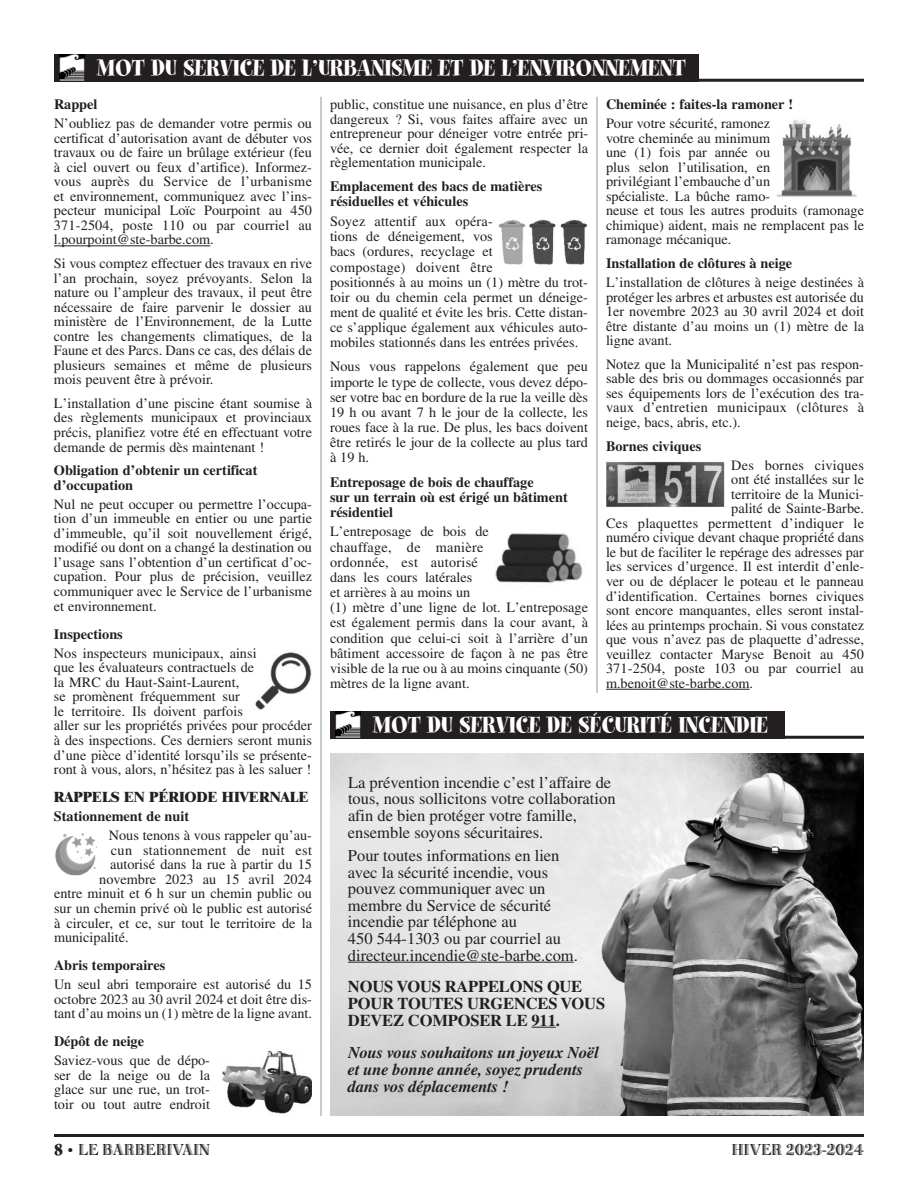
<style>
.page{position:relative;width:918px;height:1188px;background:#fff}
.page>*{position:absolute;margin:0;border:0;box-sizing:border-box;transform-origin:0 0}
.t1{font:25.5px "Spumoni LP";letter-spacing:.005em;color:#fff}
.t2{font:16.5px/16.6px "Times";color:#231f20}
.t3{font:italic 700 16.5px/16.6px "Times";letter-spacing:-.01em;color:#231f20}
.t4{font:700 16.5px/16.6px "Times";letter-spacing:-.01em;color:#231f20}
.t5{font:16.5px "Bertie Plain";color:#231f20}
.t6{font:14.25px/14.5px "Times";color:#231f20;text-align:justify}
.t7{font:700 14.25px/15.1px "Times";color:#231f20}
.t8{font:14.25px "Times";letter-spacing:.02em;color:#231f20}
.t9{font:800 14.25px "Times";color:#231f20}
.s1{font-family:"Spumoni LP";font-size:21px}
.s2{font-family:"Times";font-size:15px}
</style>
<div class="page">
<img style="left:330px;top:753px;width:534px;height:363px">
<hr style="left:54px;top:1134px;width:810px;height:3px;background:#231f20">
<div style="left:54px;top:54px;width:644px;height:28px;background:#231f20"></div>
<hr style="left:54px;top:79px;width:810px;height:3px;background:#231f20">
<img style="left:59px;top:55px;width:26px;height:26px">
<hr style="left:54px;top:245px;width:156px;height:1px;background:#231f20">
<hr style="left:606px;top:689px;width:144px;height:1px;background:#231f20">
<hr style="left:321px;top:97px;width:1px;height:1019px;background:#939598">
<hr style="left:597px;top:97px;width:1px;height:596px;background:#939598">
<img style="left:606px;top:461px;width:119px;height:46px">
<img style="left:222px;top:1051px;width:90px;height:63px">
<img style="left:495px;top:533px;width:88px;height:56px">
<img style="left:498px;top:219px;width:90px;height:46px">
<img style="left:776px;top:120px;width:81px;height:77px">
<img style="left:255px;top:652px;width:57px;height:58px">
<img style="left:55px;top:833px;width:42px;height:43px">
<div style="left:330px;top:711px;width:454px;height:28px;background:#231f20"></div>
<hr style="left:330px;top:736px;width:534px;height:3px;background:#231f20">
<img style="left:335px;top:712px;width:26px;height:26px">
<hr style="left:348px;top:962px;width:226px;height:1px;background:#231f20">
<svg style="left:532px;top:1027px;width:24px;height:1px"></svg>
<h1 class="t1" style="left:97px;top:59px;width:590px">MOT DU SERVICE DE L’URBANISME ET DE L’ENVIRONNEMENT</h1>
<p class="t7" style="left:54px;top:98px;width:45px">Rappel</p>
<p class="t6" style="left:54px;top:117px;width:260px">N’oubliez pas de demander votre permis ou certificat d’autorisation avant de débuter vos travaux ou de faire un brûlage extérieur (feu à ciel ouvert ou feux d’artifice). Informez&shy;vous auprès du Service de l’urbanisme et environnement, communiquez avec l’ins&shy;pecteur municipal Loïc Pourpoint au 450<br>371-2504, poste 110 ou par courriel au l.pourpoint@ste-barbe.com.</p>
<p class="t6" style="left:54px;top:257px;width:260px">Si vous comptez effectuer des travaux en rive l’an prochain, soyez prévoyants. Selon la nature ou l’ampleur des travaux, il peut être nécessaire de faire parvenir le dossier au ministère de l’Environnement, de la Lutte contre les changements climatiques, de la Faune et des Parcs. Dans ce cas, des délais de plusieurs semaines et même de plusieurs mois peuvent être à prévoir.</p>
<p class="t6" style="left:54px;top:397px;width:260px">L’installation d’une piscine étant soumise à des règlements municipaux et provinciaux précis, planifiez votre été en effectuant votre demande de permis dès maintenant !</p>
<p class="t7" style="left:54px;top:464px;width:205px;line-height:14.5px">Obligation d’obtenir un certificat d’occupation</p>
<p class="t6" style="left:54px;top:498px;width:260px">Nul ne peut occuper ou permettre l’occupa&shy;tion d’un immeuble en entier ou une partie d’immeuble, qu’il soit nouvellement érigé, modifié ou dont on a changé la destination ou l’usage sans l’obtention d’un certificat d’oc&shy;cupation. Pour plus de précision, veuillez communiquer avec le Service de l’urbanisme et environnement.</p>
<p class="t7" style="left:54px;top:628px;width:70px">Inspections</p>
<p class="t6" style="left:54px;top:647px;width:260px;text-align:left">Nos inspecteurs municipaux, ainsi<br>que les évaluateurs contractuels de<br>la MRC du Haut-Saint-Laurent,<br>se promènent fréquemment sur<br>le territoire. Ils doivent parfois<br>aller sur les propriétés privées pour procéder à des inspections. Ces derniers seront munis d’une pièce d’identité lorsqu’ils se présente&shy;ront à vous, alors, n’hésitez pas à les saluer !</p>
<p class="t9" style="left:54px;top:792px;width:256px">RAPPELS EN PÉRIODE HIVERNALE</p>
<p class="t7" style="left:54px;top:810px;width:137px">Stationnement de nuit</p>
<p class="t6" style="left:109px;top:830px;width:205px">Nous tenons à vous rappeler qu’au-</p>
<p class="t8" style="left:111px;top:845px;width:203px">cun stationnement de nuit est</p>
<p class="t6" style="left:110px;top:859px;width:203px">autorisé dans la rue à partir du 15</p>
<p class="t6" style="left:99px;top:873px;width:214px">novembre 2023 au 15 avril 2024</p>
<p class="t6" style="left:54px;top:888px;width:260px">entre minuit et 6 h sur un chemin public ou</p>
<p class="t6" style="left:54px;top:902px;width:260px">sur un chemin privé où le public est autorisé</p>
<p class="t6" style="left:54px;top:917px;width:259px">à circuler, et ce, sur tout le territoire de la</p>
<p class="t6" style="left:54px;top:931px;width:76px">municipalité.</p>
<p class="t7" style="left:54px;top:959px;width:113px">Abris temporaires</p>
<p class="t6" style="left:54px;top:979px;width:260px">Un seul abri temporaire est autorisé du 15 octobre 2023 au 30 avril 2024 et doit être dis&shy;tant d’au moins un (1) mètre de la ligne avant.</p>
<p class="t7" style="left:54px;top:1035px;width:92px">Dépôt de neige</p>
<p class="t6" style="left:54px;top:1055px;width:158px">Saviez-vous que de dépo&shy;ser de la neige ou de la glace sur une rue, un trot&shy;toir ou tout autre endroit</p>
<p class="t7" style="left:606px;top:98px;width:189px">Cheminée : faites-la ramoner !</p>
<p class="t6" style="left:606px;top:117px;width:260px;text-align:left">Pour votre sécurité, ramonez<br>votre cheminée au minimum<br>une (1) fois par année ou<br>plus selon l’utilisation, en<br>privilégiant l’embauche d’un<br>spécialiste. La bûche ramo-<br>neuse et tous les autres produits (ramonage chimique) aident, mais ne remplacent pas le ramonage mécanique.</p>
<p class="t7" style="left:606px;top:257px;width:188px">Installation de clôtures à neige</p>
<p class="t6" style="left:606px;top:276px;width:260px">L’installation de clôtures à neige destinées à protéger les arbres et arbustes est autorisée du 1er novembre 2023 au 30 avril 2024 et doit être distante d’au moins un (1) mètre de la ligne avant.</p>
<p class="t6" style="left:606px;top:358px;width:260px">Notez que la Municipalité n’est pas respon&shy;sable des bris ou dommages occasionnés par ses équipements lors de l’exécution des tra&shy;vaux d’entretien municipaux (clôtures à neige, bacs, abris, etc.).</p>
<p class="t7" style="left:606px;top:440px;width:97px">Bornes civiques</p>
<p class="t8" style="left:731px;top:460px;width:134px">Des bornes civiques</p>
<p class="t6" style="left:731px;top:474px;width:134px">ont été installées sur le</p>
<p class="t6" style="left:731px;top:488px;width:134px">territoire de la Munici-</p>
<p class="t6" style="left:731px;top:503px;width:134px">palité de Sainte-Barbe.</p>
<p class="t8" style="left:606px;top:518px;width:260px">Ces plaquettes permettent d’indiquer le</p>
<p class="t6" style="left:606px;top:532px;width:259px">numéro civique devant chaque propriété dans</p>
<p class="t6" style="left:606px;top:546px;width:260px">le but de faciliter le repérage des adresses par</p>
<p class="t6" style="left:606px;top:561px;width:260px">les services d’urgence. Il est interdit d’enle-</p>
<p class="t6" style="left:606px;top:575px;width:259px">ver ou de déplacer le poteau et le panneau</p>
<p class="t6" style="left:606px;top:590px;width:259px">d’identification. Certaines bornes civiques</p>
<p class="t6" style="left:606px;top:604px;width:260px">sont encore manquantes, elles seront instal-</p>
<p class="t6" style="left:606px;top:619px;width:259px">lées au printemps prochain. Si vous constatez</p>
<p class="t6" style="left:606px;top:634px;width:259px">que vous n’avez pas de plaquette d’adresse,</p>
<p class="t6" style="left:606px;top:648px;width:260px">veuillez contacter Maryse Benoit au 450</p>
<p class="t6" style="left:606px;top:663px;width:260px">371-2504, poste 103 ou par courriel au</p>
<p class="t6" style="left:606px;top:677px;width:149px">m.benoit@ste-barbe.com.</p>
<h1 class="t1" style="left:373px;top:716px;width:396px">MOT DU SERVICE DE SÉCURITÉ INCENDIE</h1>
<p class="t6" style="left:330px;top:98px;width:260px">public, constitue une nuisance, en plus d’être dangereux ? Si, vous faites affaire avec un entrepreneur pour déneiger votre entrée pri&shy;vée, ce dernier doit également respecter la règlementation municipale.</p>
<p class="t7" style="left:330px;top:180px;width:214px">Emplacement des bacs de matières résiduelles et véhicules</p>
<p class="t6" style="left:330px;top:215px;width:260px;line-height:15.1px;text-align:left">Soyez attentif aux opéra-<br>tions de déneigement, vos<br>bacs (ordures, recyclage et<br>compostage) doivent être<br>positionnés à au moins un (1) mètre du trot&shy;toir ou du chemin cela permet un déneige&shy;ment de qualité et évite les bris. Cette distan&shy;ce s’applique également aux véhicules auto&shy;mobiles stationnés dans les entrées privées.</p>
<p class="t6" style="left:330px;top:361px;width:260px;line-height:15.1px">Nous vous rappelons également que peu importe le type de collecte, vous devez dépo&shy;ser votre bac en bordure de la rue la veille dès 19 h ou avant 7 h le jour de la collecte, les roues face à la rue. De plus, les bacs doivent être retirés le jour de la collecte au plus tard à 19 h.</p>
<p class="t7" style="left:330px;top:476px;width:239px">Entreposage de bois de chauffage<br>sur un terrain où est érigé un bâtiment résidentiel</p>
<p class="t6" style="left:330px;top:526px;width:260px;line-height:15.1px;text-align:left">L’entreposage de bois de<br>chauffage, de manière<br>ordonnée, est autorisé<br>dans les cours latérales<br>et arrières à au moins un<br>(1) mètre d’une ligne de lot. L’entreposage est également permis dans la cour avant, à condition que celui-ci soit à l’arrière d’un bâtiment accessoire de façon à ne pas être visible de la rue ou à au moins cinquante (50) mètres de la ligne avant.</p>
<p class="t2" style="left:348px;top:776px;width:269px">La prévention incendie c’est l’affaire de tous, nous sollicitons votre collaboration afin de bien protéger votre famille, ensemble soyons sécuritaires.</p>
<p class="t2" style="left:348px;top:849px;width:231px">Pour toutes informations en lien avec la sécurité incendie, vous pouvez communiquer avec un membre du Service de sécurité incendie par téléphone au<br>450 544-1303 ou par courriel au directeur.incendie@ste-barbe.com.</p>
<p class="t4" style="left:348px;top:980px;width:259px">NOUS VOUS RAPPELONS QUE<br>POUR TOUTES URGENCES VOUS<br>DEVEZ COMPOSER LE 911.</p>
<p class="t3" style="left:348px;top:1046px;width:252px">Nous vous souhaitons un joyeux Noël et une bonne année, soyez prudents dans vos déplacements !</p>
<p class="t5" style="left:54px;top:1144px;width:158px"><span class="s1">8</span> <span class="s2">•</span> LE BARBERIVAIN</p>
<p class="t5" style="left:732px;top:1144px;width:134px">HIVER 2023-2024</p>
</div>
